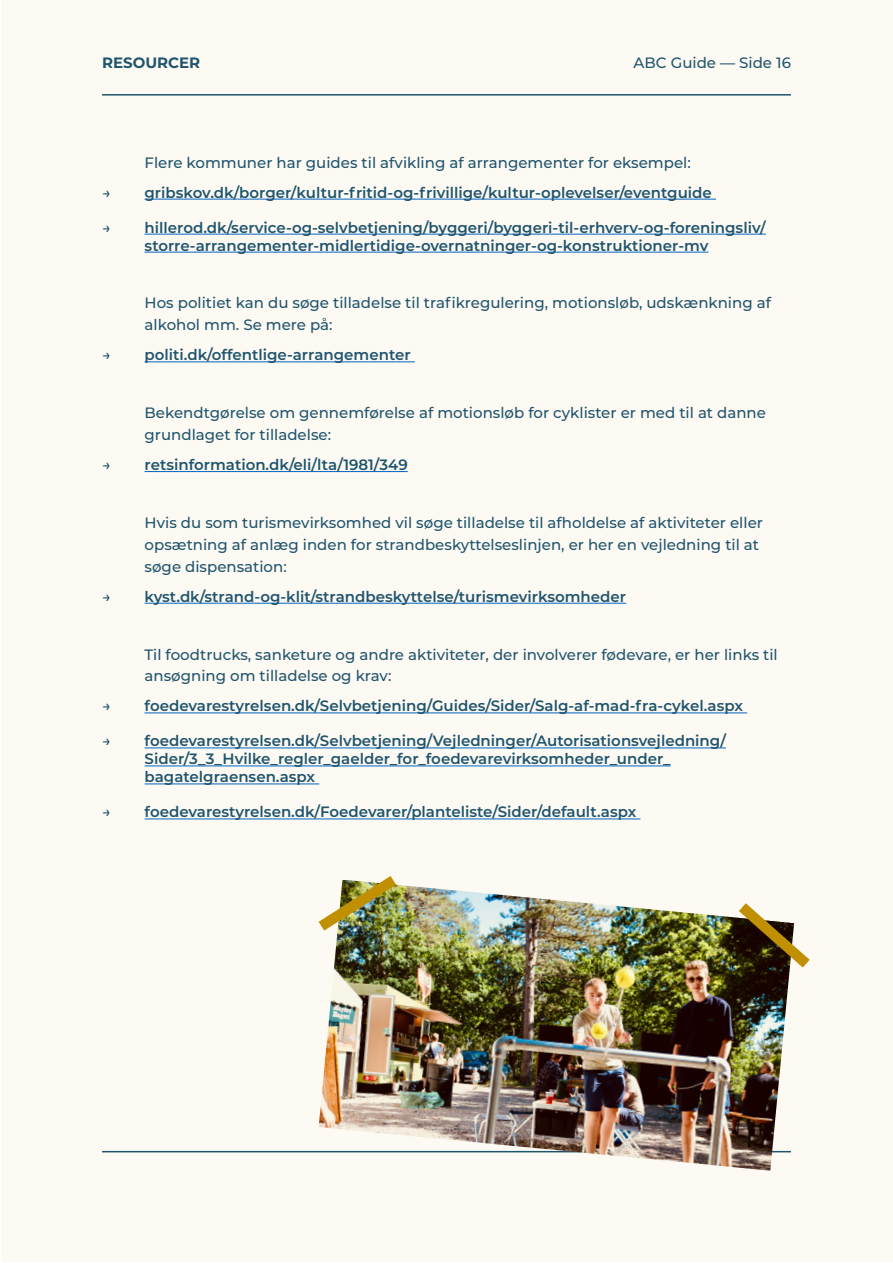
<style>
.page{position:relative;width:893px;height:1263px;background:#fff}
.page>*{position:absolute;margin:0;border:0;box-sizing:border-box;transform-origin:0 0}
.t1{font:600 15px/18px "Visit Denmark";color:#20556e}
.t2{font:500 15px/21.9px "Visit Denmark";color:#20556e}
.t3{font:700 15px "Visit Denmark";color:#20556e}
.s1{font-weight:500}
</style>
<div class="page">
<div style="left:1px;top:1px;width:891px;height:1261px;background:#fdfaf3"></div>
<hr style="left:102px;top:94px;width:689px;height:2px;background:#20556e">
<hr style="left:145px;top:199px;width:571px;height:1px;background:#0563c1">
<hr style="left:145px;top:234px;width:621px;height:1px;background:#0563c1">
<hr style="left:145px;top:252px;width:563px;height:1px;background:#0563c1">
<hr style="left:145px;top:361px;width:270px;height:1px;background:#0563c1">
<hr style="left:145px;top:471px;width:263px;height:1px;background:#0563c1">
<hr style="left:145px;top:603px;width:481px;height:1px;background:#0563c1">
<hr style="left:145px;top:712px;width:602px;height:1px;background:#0563c1">
<hr style="left:145px;top:747px;width:581px;height:1px;background:#0563c1">
<hr style="left:145px;top:765px;width:526px;height:1px;background:#0563c1">
<hr style="left:145px;top:783px;width:174px;height:1px;background:#0563c1">
<hr style="left:145px;top:818px;width:495px;height:1px;background:#0563c1">
<hr style="left:102px;top:1151px;width:689px;height:1px;background:#20556e">
<img style="left:319px;top:884px;width:472px;height:287px">
<svg style="left:739px;top:903px;width:71px;height:64px"></svg>
<img style="left:319px;top:876px;width:77px;height:54px">
<p class="t3" style="left:102px;top:52px;width:100px">RESOURCER</p>
<p class="t2" style="left:634px;top:51px;width:159px">ABC Guide — Side 16</p>
<p class="t2" style="left:145px;top:151px;width:548px">Flere kommuner har guides til afvikling af arrangementer for eksempel:</p>
<p class="t1" style="left:102px;top:183px;width:611px"><span class="s1">→</span> gribskov.dk/borger/kultur-fritid-og-frivillige/kultur-oplevelser/eventguide</p>
<p class="t1" style="left:145px;top:218px;width:623px;text-indent:-43px"><span class="s1">→</span> hillerod.dk/service-og-selvbetjening/byggeri/byggeri-til-erhverv-og-foreningsliv/ storre-arrangementer-midlertidige-overnatninger-og-konstruktioner-mv</p>
<p class="t2" style="left:145px;top:292px;width:628px">Hos politiet kan du søge tilladelse til trafikregulering, motionsløb, udskænkning af alkohol mm. Se mere på:</p>
<p class="t1" style="left:102px;top:345px;width:310px"><span class="s1">→</span> politi.dk/offentlige-arrangementer</p>
<p class="t2" style="left:145px;top:401px;width:623px">Bekendtgørelse om gennemførelse af motionsløb for cyklister er med til at danne grundlaget for tilladelse:</p>
<p class="t1" style="left:102px;top:455px;width:307px"><span class="s1">→</span> retsinformation.dk/eli/lta/1981/349</p>
<p class="t2" style="left:145px;top:511px;width:620px">Hvis du som turismevirksomhed vil søge tilladelse til afholdelse af aktiviteter eller opsætning af anlæg inden for strandbeskyttelseslinjen, er her en vejledning til at søge dispensation:</p>
<p class="t1" style="left:102px;top:587px;width:526px"><span class="s1">→</span> kyst.dk/strand-og-klit/strandbeskyttelse/turismevirksomheder</p>
<p class="t2" style="left:145px;top:643px;width:635px">Til foodtrucks, sanketure og andre aktiviteter, der involverer fødevare, er her links til ansøgning om tilladelse og krav:</p>
<p class="t1" style="left:102px;top:696px;width:642px"><span class="s1">→</span> foedevarestyrelsen.dk/Selvbetjening/Guides/Sider/Salg-af-mad-fra-cykel.aspx</p>
<p class="t1" style="left:145px;top:731px;width:583px;text-indent:-43px"><span class="s1">→</span> foedevarestyrelsen.dk/Selvbetjening/Vejledninger/Autorisationsvejledning/<br>Sider/3_3_Hvilke_regler_gaelder_for_foedevarevirksomheder_under_ bagatelgraensen.aspx</p>
<p class="t1" style="left:102px;top:802px;width:536px"><span class="s1">→</span> foedevarestyrelsen.dk/Foedevarer/planteliste/Sider/default.aspx</p>
</div>
